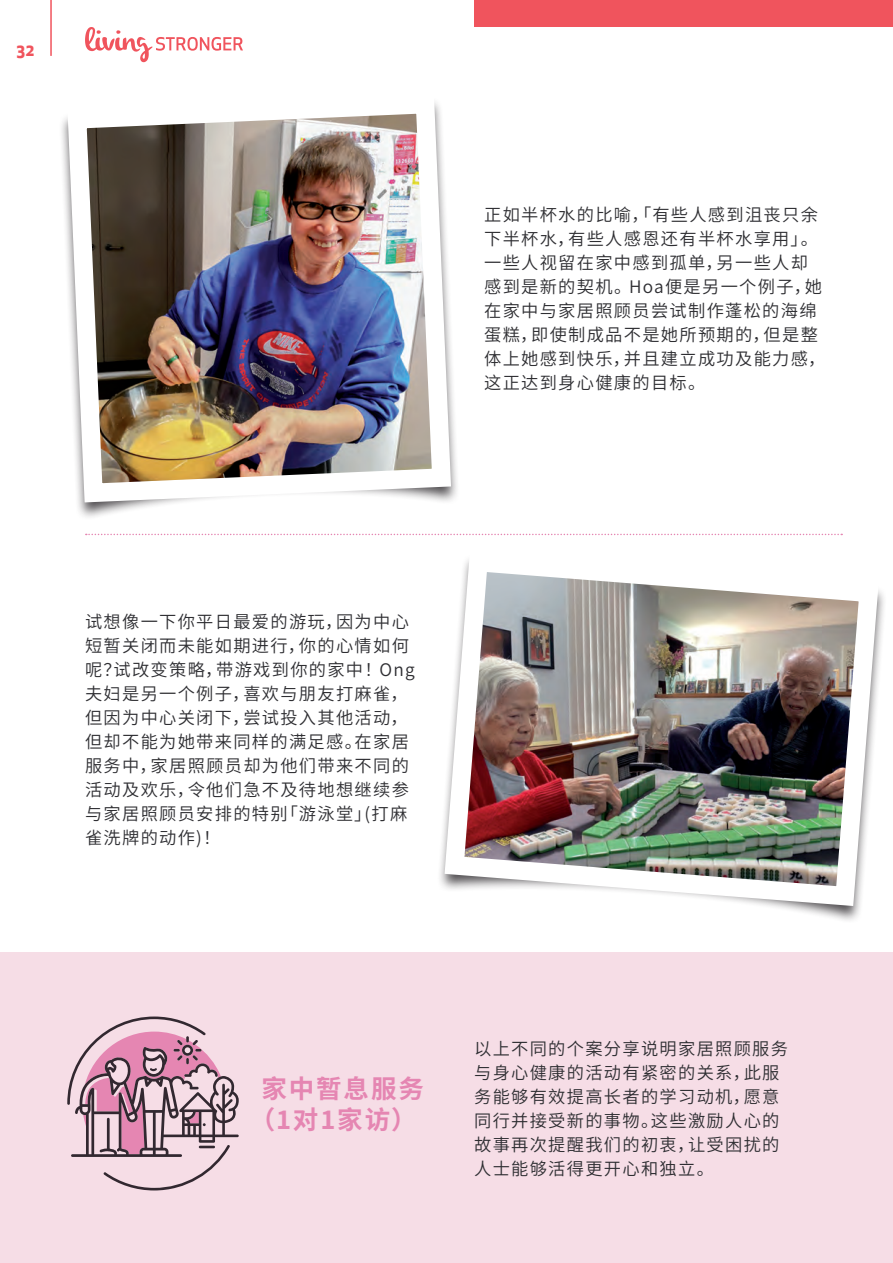
<style>
.page{position:relative;width:893px;height:1263px;background:#fff}
.page>*{position:absolute;margin:0;border:0;box-sizing:border-box;transform-origin:0 0}
.t1{font:700 25.5px/30.6px "Source Han Sans CN";letter-spacing:.075em;color:#e586b2;text-align:center}
.t2{font:17.25px/24px "Source Han Sans CN";letter-spacing:.075em;color:#2e2e32}
.t3{font:700 16.5px "Apex New";color:#f0545d}
</style>
<div class="page">
<div style="left:0;top:952px;width:893px;height:311px;background:#f6dde6"></div>
<svg style="left:86px;top:534px;width:756px;height:1px"></svg>
<img style="left:61px;top:102px;width:396px;height:410px">
<img style="left:440px;top:559px;width:444px;height:357px">
<svg style="left:67px;top:1016px;width:172px;height:174px"></svg>
<hr style="left:50px;top:0;width:2px;height:56px;background:#f0545d">
<svg style="left:85px;top:27px;width:158px;height:35px"></svg>
<div style="left:474px;top:0;width:419px;height:27px;background:#f0545d"></div>
<p class="t3" style="left:17px;top:38px;width:19px">32</p>
<p class="t2" style="left:484px;top:203px;width:343px">正如半杯水的比喻，「有些人感到沮丧只余下半杯水，有些人感恩还有半杯水享用」。一些人视留在家中感到孤单，另一些人却感到是新的契机。Hoa便是另一个例子，她在家中与家居照顾员尝试制作蓬松的海绵蛋糕，即使制成品不是她所预期的，但是整体上她感到快乐，并且建立成功及能力感，这正达到身心健康的目标。</p>
<p class="t2" style="left:85px;top:610px;width:331px">试想像一下你平日最爱的游玩，因为中心短暂关闭而未能如期进行，你的心情如何呢？试改变策略，带游戏到你的家中！Ong夫妇是另一个例子，喜欢与朋友打麻雀，但因为中心关闭下，尝试投入其他活动，但却不能为她带来同样的满足感。在家居服务中，家居照顾员却为他们带来不同的活动及欢乐，令他们急不及待地想继续参与家居照顾员安排的特别「游泳堂」(打麻雀洗牌的动作)！</p>
<h1 class="t1" style="left:250px;top:1074px;width:176px">家中暂息服务（1对1家访）</h1>
<p class="t2" style="left:474px;top:1036px;width:315px">以上不同的个案分享说明家居照顾服务与身心健康的活动有紧密的关系，此服务能够有效提高长者的学习动机，愿意同行并接受新的事物。这些激励人心的故事再次提醒我们的初衷，让受困扰的人士能够活得更开心和独立。</p>
</div>
